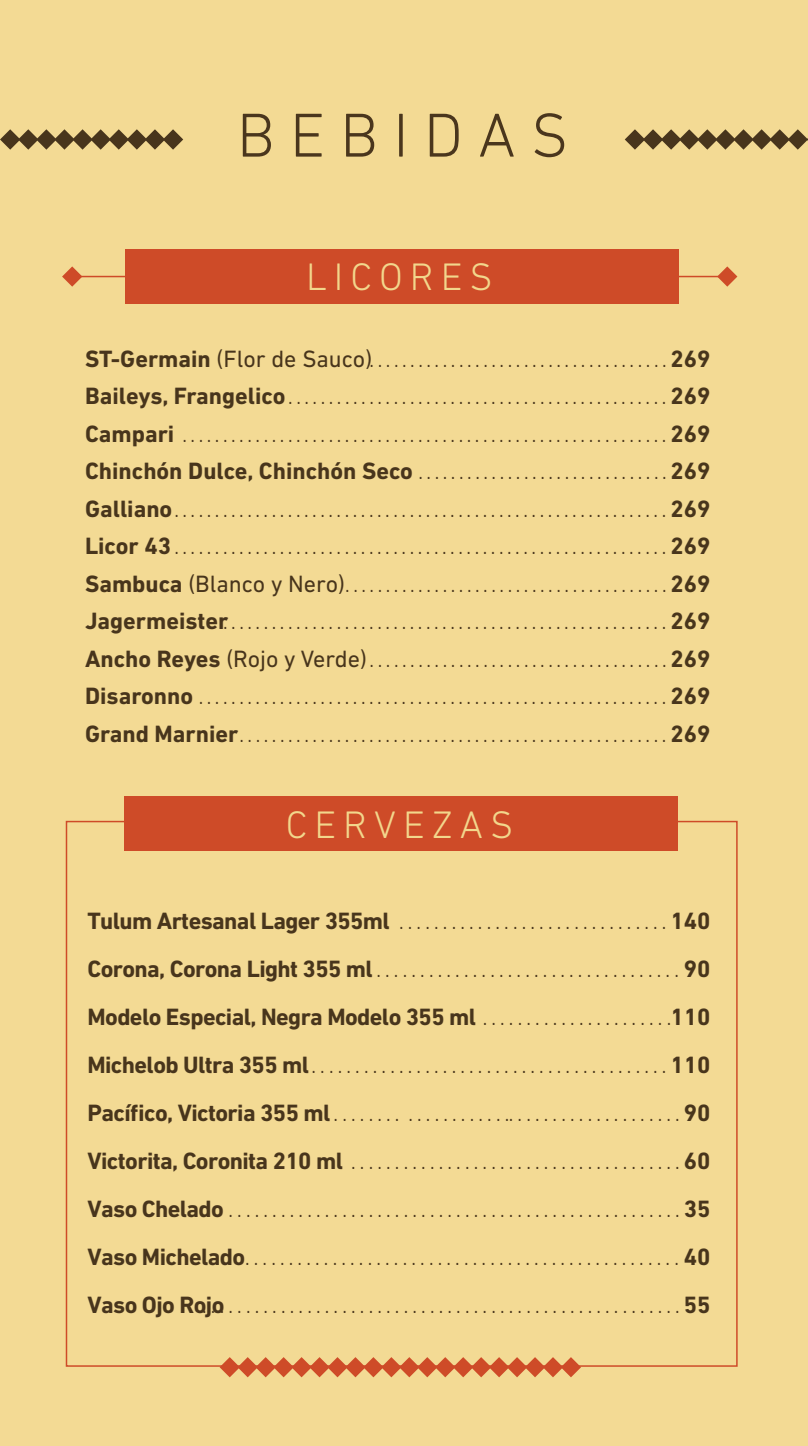
<style>
.page{position:relative;width:808px;height:1446px;background:#f3da94}
.page>*{position:absolute;margin:0;border:0;box-sizing:border-box;transform-origin:0 0}
.t1{font:300 63px "DIN Next LT Pro";letter-spacing:.24em;color:#4a361d}
.t2{font:300 39px "DIN Next LT Pro";letter-spacing:.18em;color:#f2d78c}
.t3{font:300 24px/37.5px "DIN Next LT Pro";color:#48351c;text-align:justify}
.s1{font-weight:700}
.s2{font-weight:400}
</style>
<div class="page">
<svg style="left:0;top:129px;width:183px;height:21px"></svg>
<svg style="left:625px;top:129px;width:183px;height:21px"></svg>
<div style="left:125px;top:796px;width:553px;height:54px;background:#ce4b28"></div>
<div style="left:126px;top:249px;width:553px;height:55px;background:#ce4b28"></div>
<hr style="left:77px;top:276px;width:650px;height:1px;background:#ce4b28">
<svg style="left:62px;top:266px;width:20px;height:21px"></svg>
<svg style="left:717px;top:266px;width:20px;height:21px"></svg>
<svg style="left:220px;top:1357px;width:361px;height:20px"></svg>
<h1 class="t1" style="left:237px;top:99px;width:333px">BEBIDAS</h1>
<h2 class="t2" style="left:306px;top:254px;width:188px">LICORES</h2>
<p class="t3" style="left:85px;top:339px;width:627px;text-align:left"><span class="s1">ST-Germain</span> <span class="s2">(Flor de Sauco)</span>.....................................<span class="s1">269<br>Baileys, Frangelico</span>...............................................<span class="s1">269<br>Campari</span> ............................................................<span class="s1">269<br>Chinchón Dulce, Chinchón Seco</span>...............................<span class="s1">269<br>Galliano</span>.............................................................<span class="s1">269<br>Licor 43</span>.............................................................<span class="s1">269<br>Sambuca</span> <span class="s2">(Blanco y Nero)</span>........................................<span class="s1">269<br>Jagermeister<br>Ancho Reyes</span> <span class="s2">(Rojo y Verde)</span>.....................................<span class="s1">269<br>Disaronno</span>..........................................................<span class="s1">269<br>Grand Marnier</span>.....................................................<span class="s1">269</span></p>
<p class="t3" style="left:223px;top:602px;width:489px">.......................................................<span class="s1">269</span></p>
<h2 class="t2" style="left:286px;top:802px;width:229px">CERVEZAS</h2>
<p class="t3" style="left:87px;top:896px;width:624px;line-height:48px"><span class="s1">Tulum Artesanal Lager 355ml</span> . . . . . . . . . . . . . . . . . . . . . . . . . . . . . . . <span class="s1">140<br>Corona, Corona Light 355 ml</span> . . . . . . . . . . . . . . . . . . . . . . . . . . . . . . . . . . . <span class="s1">90<br>Modelo Especial, Negra Modelo 355 ml</span> . . . . . . . . . . . . . . . . . . . . . .<span class="s1">110<br>Michelob Ultra 355 ml</span>. . . . . . . . . . . . . . . . . . . . . . . . . . . . . . . . . . . . . . . . . <span class="s1">110<br>Pacífico, Victoria 355 ml</span>. . . . . . . . . . . . . . . . . . . .. . . . . . . . . . . . . . . . . . . . <span class="s1">90<br>Victorita, Coronita 210 ml</span> . . . . . . . . . . . . . . . . . . . . . . . . . . . . . . . . . . . . . . <span class="s1">60<br>Vaso Chelado</span> . . . . . . . . . . . . . . . . . . . . . . . . . . . . . . . . . . . . . . . . . . . . . . . . . . . . <span class="s1">35<br>Vaso Michelado</span>. . . . . . . . . . . . . . . . . . . . . . . . . . . . . . . . . . . . . . . . . . . . . . . . . . <span class="s1">40<br>Vaso Ojo Rojo</span></p>
<p class="t3" style="left:202px;top:1286px;width:510px">. . . . . . . . . . . . . . . . . . . . . . . . . . . . . . . . . . . . . . . . . . . . . . . . . . . . . . . <span class="s1">55</span></p>
</div>
